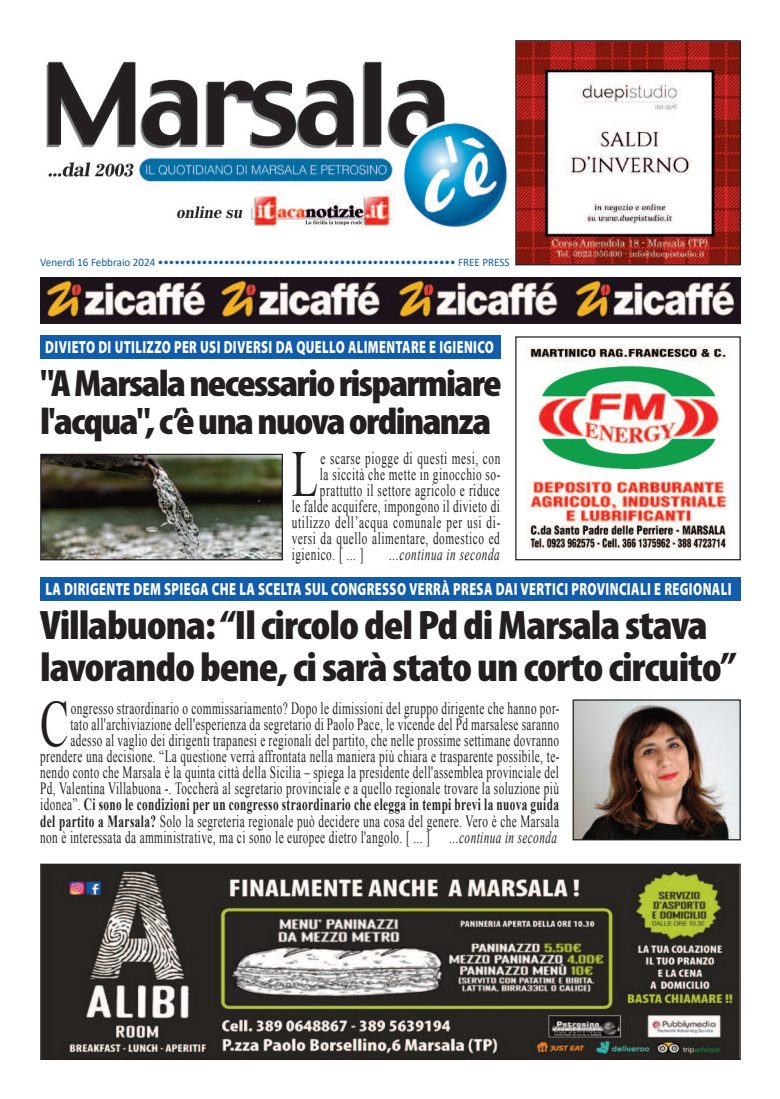
<style>
.page{position:relative;width:780px;height:1099px;background:#fff}
.page>*{position:absolute;margin:0;border:0;box-sizing:border-box;transform-origin:0 0}
.t1{font:65.5px "Times New Roman";color:#231f20;scale:.66 1}
.t2{font:900 condensed 41.38px/41.8px "Myriad Pro";letter-spacing:-.025em;color:#231f20;scale:1.07 1}
.t3{font:900 condensed 38px/38.5px "Myriad Pro";letter-spacing:-.04em;color:#231f20;scale:1.11 1}
.t4{font:900 17.62px "Myriad Pro";letter-spacing:.03em;color:#fff;scale:.72 1}
.t5{font:900 17.62px "Myriad Pro";letter-spacing:.03em;color:#fff;scale:.71 1}
.t6{font:17.12px/16px "Times New Roman";letter-spacing:.035em;color:#231f20;text-align:right;scale:.66 1}
.t7{font:17.12px "Times New Roman";letter-spacing:.06em;color:#231f20;scale:.66 1}
.t8{font:italic 17.12px "Times New Roman";letter-spacing:.05em;color:#231f20;scale:.66 1}
.t9{font:11.38px "Calibri";color:#115cab}
.s1{font-weight:700}
.s2{font-style:italic}
</style>
<div class="page">
<img style="left:40px;top:277px;width:700px;height:46px">
<img style="left:517px;top:42px;width:221px;height:221px">
<div style="left:515px;top:40px;width:225px;height:225px;border:1px solid #231f20"></div>
<div style="left:40px;top:335px;width:461px;height:24px;background:#115cab"></div>
<img style="left:42px;top:865px;width:696px;height:192px">
<div style="left:40px;top:863px;width:700px;height:196px;border:1px solid #231f20"></div>
<img style="left:46px;top:61px;width:461px;height:167px">
<img style="left:525px;top:346px;width:204px;height:203px">
<div style="left:515px;top:336px;width:225px;height:224px;border:1px solid #231f20"></div>
<img style="left:42px;top:456px;width:239px;height:102px">
<div style="left:40px;top:454px;width:243px;height:106px;border:1px solid #231f20"></div>
<div style="left:40px;top:577px;width:700px;height:24px;background:#115cab"></div>
<img style="left:574px;top:701px;width:164px;height:137px">
<div style="left:572px;top:699px;width:168px;height:141px;border:1px solid #231f20"></div>
<p class="t9" style="left:40px;top:257px;width:471px">Venerdì 16 Febbraio 2024 •••••••••••••••••••••••••••••••••••••••••••••••••••••• FREE PRESS</p>
<p class="t5" style="left:45px;top:340px;width:633px">DIVIETO DI UTILIZZO PER USI DIVERSI DA QUELLO ALIMENTARE E IGIENICO</p>
<h3 class="t3" style="left:40px;top:367px;width:417px">"AMarsalanecessariorisparmiare l'acqua",c’èunanuovaordinanza</h3>
<h1 class="t1" style="left:292px;top:438px;width:41px">L</h1>
<p class="t6" style="left:320px;top:450px;width:274px">e scarse piogge di questi mesi, con</p>
<p class="t6" style="left:320px;top:466px;width:275px">la siccità che mette in ginocchio so-</p>
<p class="t6" style="left:320px;top:482px;width:274px">prattutto il settore agricolo e riduce</p>
<p class="t6" style="left:292px;top:498px;width:317px">le falde acquifere, impongono il divieto di</p>
<p class="t7" style="left:292px;top:513px;width:318px">utilizzo dell’acqua comunale per usi di-</p>
<p class="t6" style="left:292px;top:530px;width:317px">versi da quello alimentare, domestico ed</p>
<p class="t6" style="left:292px;top:546px;width:110px">igienico. [ ... ]</p>
<p class="t8" style="left:389px;top:545px;width:169px">...continua in seconda</p>
<p class="t4" style="left:45px;top:582px;width:954px">LA DIRIGENTE DEM SPIEGA CHE LA SCELTA SUL CONGRESSO VERRÀ PRESA DAI VERTICI PROVINCIALI E REGIONALI</p>
<h2 class="t2" style="left:40px;top:608px;width:652px">Villabuona:“IlcircolodelPddiMarsalastava lavorandobene,cisaràstatouncortocircuito”</h2>
<h1 class="t1" style="left:40px;top:688px;width:45px">C</h1>
<p class="t6" style="left:40px;top:700px;width:788px">ongresso straordinario o commissariamento? Dopo le dimissioni del gruppo dirigente che hanno por-<br>tato all'archiviazione dell'esperienza da segretario di Paolo Pace, le vicende del Pd marsalese saranno adesso al vaglio dei dirigenti trapanesi e regionali del partito, che nelle prossime settimane dovranno prendere una decisione. “La questione verrà affrontata nella maniera più chiara e trasparente possibile, te&shy;nendo conto che Marsala è la quinta città della Sicilia – spiega la presidente dell'assemblea provinciale del Pd, Valentina Villabuona -. Toccherà al segretario provinciale e a quello regionale trovare la soluzione più idonea”. <span class="s1">Ci sono le condizioni per un congresso straordinario che elegga in tempi brevi la nuova guida del partito a Marsala?</span> Solo la segreteria regionale può decidere una cosa del genere. Vero è che Marsala non è interessata da amministrative, ma ci sono le europee dietro l'angolo. [ ... ] <span class="s2">...continua in seconda</span></p>
</div>
